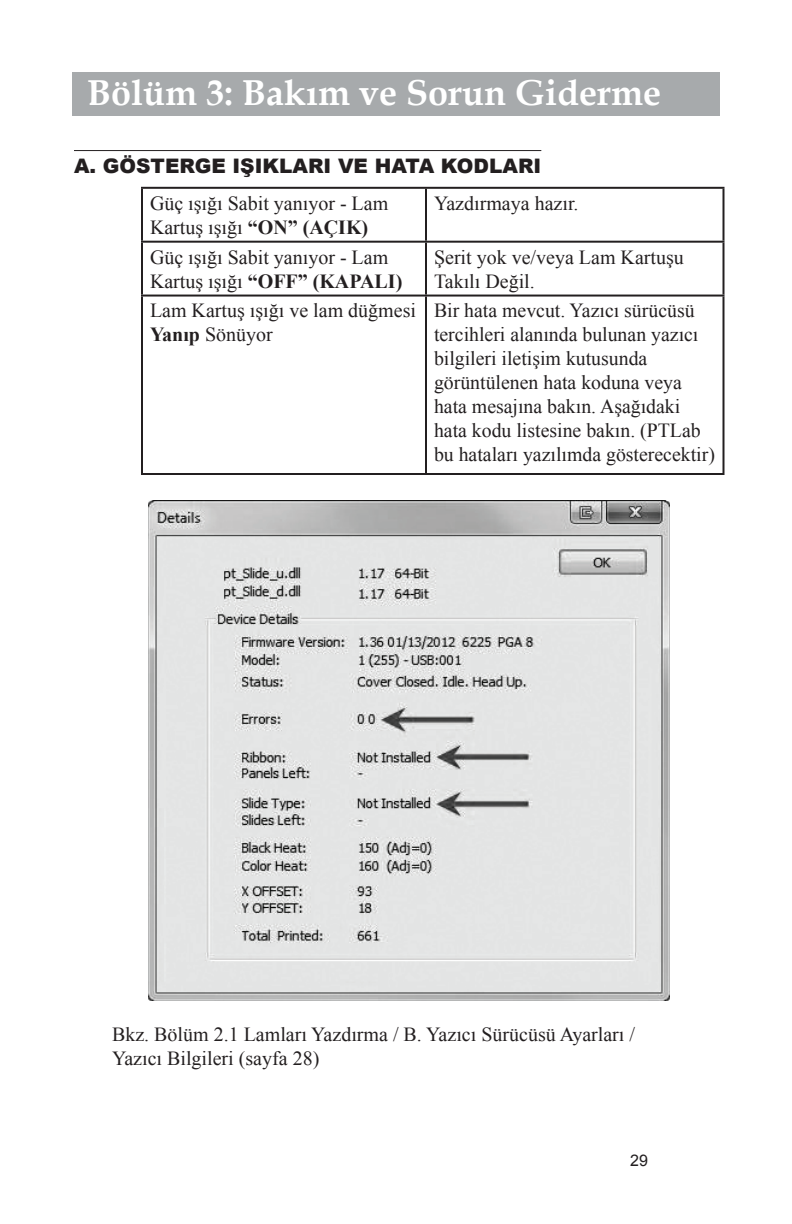
<style>
.page{position:relative;width:792px;height:1224px;background:#fff}
.page>*{position:absolute;margin:0;border:0;box-sizing:border-box;transform-origin:0 0}
.Section{font:700 36px "Book Antiqua";color:#fff}
.Body_No_indent{font:20px/24px "Times New Roman";color:#231f20}
.Body{font:20px/24px "Times New Roman";color:#231f20}
.Thanks10{font:900 20px "Arial";color:#231f20}
.t1{font:16px "Arial";color:#231f20}
.s1{font-weight:700}
</style>
<div class="page">
<div style="left:72px;top:72px;width:648px;height:44px;background:#a7aaac"></div>
<hr style="left:74px;top:150px;width:467px;height:1px;background:#231f20">
<hr style="left:141px;top:187px;width:285px;height:2px;background:#231f20">
<hr style="left:141px;top:189px;width:2px;height:52px;background:#231f20">
<hr style="left:426px;top:187px;width:298px;height:2px;background:#231f20">
<hr style="left:425px;top:189px;width:2px;height:52px;background:#231f20">
<hr style="left:722px;top:189px;width:2px;height:52px;background:#231f20">
<hr style="left:141px;top:241px;width:285px;height:2px;background:#231f20">
<hr style="left:141px;top:243px;width:2px;height:52px;background:#231f20">
<hr style="left:426px;top:241px;width:298px;height:2px;background:#231f20">
<hr style="left:425px;top:243px;width:2px;height:52px;background:#231f20">
<hr style="left:722px;top:243px;width:2px;height:52px;background:#231f20">
<hr style="left:141px;top:295px;width:285px;height:2px;background:#231f20">
<hr style="left:141px;top:297px;width:2px;height:176px;background:#231f20">
<hr style="left:426px;top:295px;width:298px;height:2px;background:#231f20">
<hr style="left:425px;top:297px;width:2px;height:176px;background:#231f20">
<hr style="left:722px;top:297px;width:2px;height:176px;background:#231f20">
<hr style="left:141px;top:473px;width:285px;height:2px;background:#231f20">
<hr style="left:426px;top:473px;width:298px;height:2px;background:#231f20">
<img style="left:148px;top:501px;width:522px;height:500px">
<p class="Section" style="left:87px;top:68px;width:576px">Bölüm 3: Bakım ve Sorun Giderme</p>
<p class="Thanks10" style="left:74px;top:151px;width:469px">A. GÖSTERGE IŞIKLARI VE HATA KODLARI</p>
<p class="Body_No_indent" style="left:150px;top:191px;width:240px">Güç ışığı Sabit yanıyor - Lam<br>Kartuş ışığı <span class="s1">“ON” (AÇIK)</span></p>
<p class="Body_No_indent" style="left:434px;top:191px;width:146px">Yazdırmaya hazır.</p>
<p class="Body_No_indent" style="left:150px;top:245px;width:254px">Güç ışığı Sabit yanıyor - Lam<br>Kartuş ışığı <span class="s1">“OFF” (KAPALI)</span></p>
<p class="Body_No_indent" style="left:434px;top:245px;width:251px">Şerit yok ve/veya Lam Kartuşu<br>Takılı Değil.</p>
<p class="Body_No_indent" style="left:150px;top:298px;width:268px">Lam Kartuş ışığı ve lam düğmesi<br><span class="s1">Yanıp</span> Sönüyor</p>
<p class="Body_No_indent" style="left:434px;top:298px;width:282px">Bir hata mevcut. Yazıcı sürücüsü tercihleri alanında bulunan yazıcı bilgileri iletişim kutusunda görüntülenen hata koduna veya hata mesajına bakın. Aşağıdaki hata kodu listesine bakın. (PTLab bu hataları yazılımda gösterecektir)</p>
<p class="Body" style="left:112px;top:1022px;width:525px">Bkz. Bölüm 2.1 Lamları Yazdırma / B. Yazıcı Sürücüsü Ayarları /<br>Yazıcı Bilgileri (sayfa 28)</p>
<p class="t1" style="left:630px;top:1150px;width:19px">29</p>
</div>
